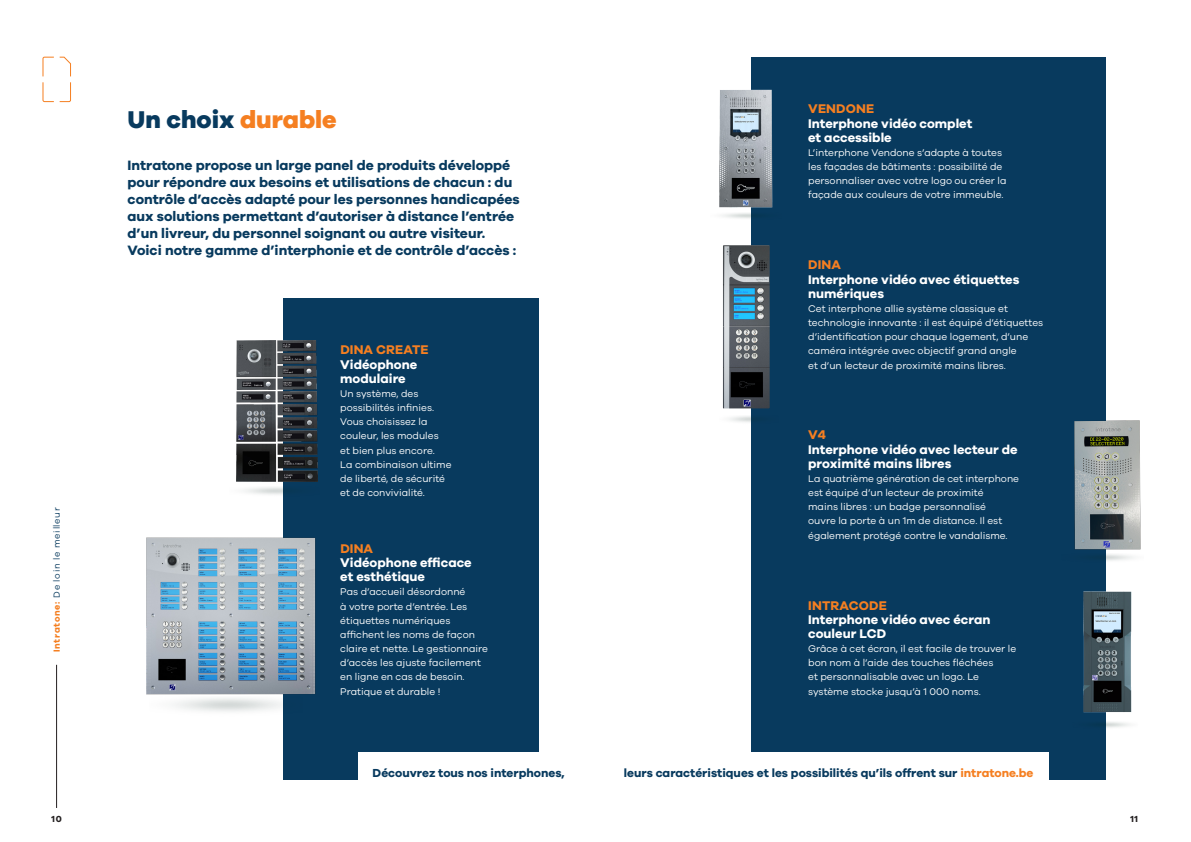
<style>
.page{position:relative;width:1191px;height:842px;background:#fff}
.page>*{position:absolute;margin:0;border:0;box-sizing:border-box;transform-origin:0 0}
._2020_INTRA_Titel_01{font:800 25px "Galano Grotesque";color:#083a5e}
._2020_INTRA_INTRO{font:700 14px/17px "Galano Grotesque";color:#083a5e}
._2020_INTRA_BODY{font:700 13px/14.2px "Galano Grotesque";color:#fff}
._2020_INTRA_Titel_01-2{font:700 12px "Galano Grotesque";color:#083a5e}
._2020_INTRA_BODY-2{font:10px/14.2px "Galano Grotesque";color:#fff}
.t1{font:9.1px "Galano Grotesque";letter-spacing:.075em;color:#083a5e}
.t2{font:700 9.1px "Galano Grotesque";color:#231f20}
.s1{font-weight:700;color:#f57f21}
.s2{color:#f57f21}
</style>
<div class="page">
<svg style="left:42px;top:56px;width:29px;height:47px"></svg>
<hr style="left:56px;top:665px;width:1px;height:143px;background:#231f20">
<div style="left:751px;top:57px;width:355px;height:723px;background:#083a5e"></div>
<img style="left:1074px;top:420px;width:67px;height:130px">
<img style="left:1103px;top:554px;width:30px;height:7px">
<img style="left:723px;top:245px;width:46px;height:163px">
<div style="left:595px;top:752px;width:454px;height:43px;background:#fff"></div>
<div style="left:283px;top:298px;width:256px;height:482px;background:#083a5e"></div>
<img style="left:146px;top:537px;width:170px;height:158px">
<img style="left:236px;top:340px;width:82px;height:141px">
<div style="left:358px;top:752px;width:241px;height:43px;background:#fff"></div>
<img style="left:719px;top:89px;width:54px;height:130px">
<img style="left:1083px;top:591px;width:49px;height:137px">
<p class="t1" style="left:51px;top:652px;width:146px;rotate:-90deg"><span class="s1">Intratone:</span> De loin le meilleur</p>
<p class="_2020_INTRA_Titel_01" style="left:128px;top:103px;width:210px">Un choix <span class="s2">durable</span></p>
<p class="_2020_INTRA_INTRO" style="left:128px;top:156px;width:394px">Intratone propose un large panel de produits développé pour répondre aux besoins et utilisations de chacun : du contrôle d’accès adapté pour les personnes handicapées aux solutions permettant d’autoriser à distance l’entrée d’un livreur, du personnel soignant ou autre visiteur.</p>
<p class="_2020_INTRA_INTRO" style="left:128px;top:241px;width:390px">Voici notre gamme d’interphonie et de contrôle d’accès :</p>
<p class="_2020_INTRA_BODY" style="left:340px;top:342px;width:90px"><span class="s2">DINA CREATE<br></span>Vidéophone modulaire</p>
<p class="_2020_INTRA_BODY-2" style="left:340px;top:386px;width:95px">Un système, des possibilités infinies.</p>
<p class="_2020_INTRA_BODY-2" style="left:340px;top:414px;width:100px">Vous choisissez la couleur, les modules et bien plus encore.</p>
<p class="_2020_INTRA_BODY-2" style="left:340px;top:457px;width:113px">La combinaison ultime de liberté, de sécurité et de convivialité.</p>
<p class="_2020_INTRA_BODY" style="left:340px;top:541px;width:133px"><span class="s2">DINA<br></span>Vidéophone efficace et esthétique</p>
<p class="_2020_INTRA_BODY-2" style="left:340px;top:585px;width:149px">Pas d’accueil désordonné<br>à votre porte d’entrée. Les étiquettes numériques affichent les noms de façon claire et nette. Le gestionnaire d’accès les ajuste facilement en ligne en cas de besoin.<br>Pratique et durable !</p>
<p class="_2020_INTRA_Titel_01-2" style="left:373px;top:766px;width:194px">Découvrez tous nos interphones,</p>
<p class="_2020_INTRA_BODY" style="left:808px;top:101px;width:166px"><span class="s2">VENDONE<br></span>Interphone vidéo complet et accessible</p>
<p class="_2020_INTRA_BODY-2" style="left:808px;top:145px;width:200px">L’interphone Vendone s’adapte à toutes les façades de bâtiments : possibilité de personnaliser avec votre logo ou créer la façade aux couleurs de votre immeuble.</p>
<p class="_2020_INTRA_BODY" style="left:808px;top:257px;width:213px"><span class="s2">DINA<br></span>Interphone vidéo avec étiquettes numériques</p>
<p class="_2020_INTRA_BODY-2" style="left:808px;top:301px;width:236px">Cet interphone allie système classique et technologie innovante : il est équipé d’étiquettes d’identification pour chaque logement, d’une caméra intégrée avec objectif grand angle<br>et d’un lecteur de proximité mains libres.</p>
<p class="_2020_INTRA_BODY" style="left:808px;top:427px;width:211px"><span class="s2">V4<br></span>Interphone vidéo avec lecteur de proximité mains libres</p>
<p class="_2020_INTRA_BODY-2" style="left:808px;top:471px;width:212px">La quatrième génération de cet interphone est équipé d’un lecteur de proximité<br>mains libres : un badge personnalisé<br>ouvre la porte à un 1m de distance. Il est également protégé contre le vandalisme.</p>
<p class="_2020_INTRA_BODY" style="left:808px;top:598px;width:184px"><span class="s2">INTRACODE<br></span>Interphone vidéo avec écran couleur LCD</p>
<p class="_2020_INTRA_BODY-2" style="left:808px;top:641px;width:210px">Grâce à cet écran, il est facile de trouver le bon nom à l’aide des touches fléchées<br>et personnalisable avec un logo. Le système stocke jusqu’à 1 000 noms.</p>
<p class="_2020_INTRA_Titel_01-2" style="left:624px;top:766px;width:411px">leurs caractéristiques et les possibilités qu’ils offrent sur <span class="s2">intratone.be</span></p>
<p class="t2" style="left:52px;top:813px;width:12px">10</p>
<p class="t2" style="left:1130px;top:813px;width:9px">11</p>
</div>
